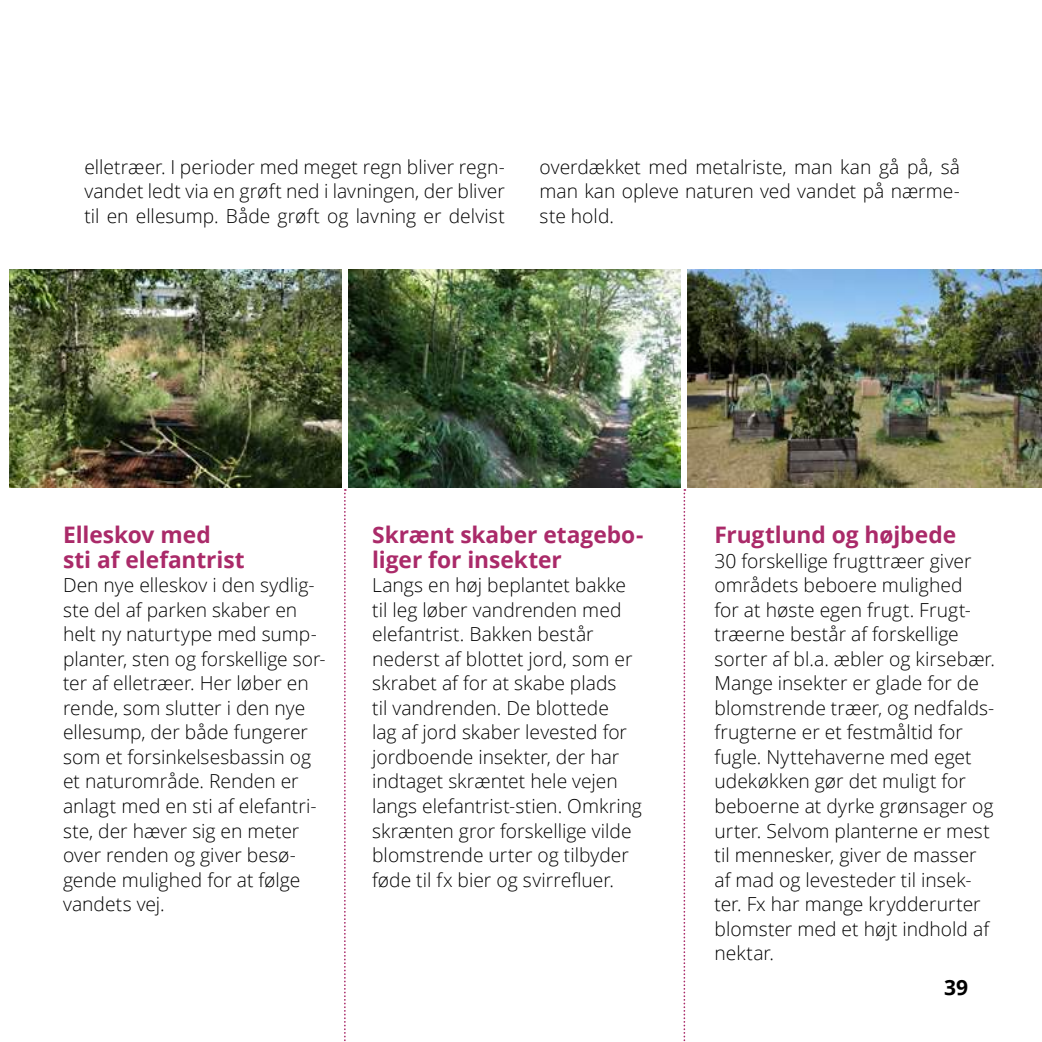
<style>
.page{position:relative;width:1042px;height:1042px;background:#fff}
.page>*{position:absolute;margin:0;border:0;box-sizing:border-box;transform-origin:0 0}
.t1{font:700 22.75px/24.5px "Open Sans";color:#aa2a69}
.t2{font:700 21px "Open Sans";color:#000}
.t3{font:300 19.25px/24.5px "Open Sans";color:#000}
</style>
<div class="page">
<img style="left:10px;top:269px;width:331px;height:219px">
<img style="left:348px;top:269px;width:333px;height:219px">
<img style="left:688px;top:270px;width:354px;height:218px">
<svg style="left:344px;top:489px;width:2px;height:553px"></svg>
<svg style="left:683px;top:489px;width:2px;height:553px"></svg>
<p class="t3" style="left:84px;top:154px;width:422px;text-align:justify">elletræer. I perioder med meget regn bliver regn&shy;vandet ledt via en grøft ned i lavningen, der bliver til en ellesump. Både grøft og lavning er delvist</p>
<p class="t3" style="left:539px;top:154px;width:422px;text-align:justify">overdækket med metalriste, man kan gå på, så man kan opleve naturen ved vandet på nærme&shy;ste hold.</p>
<p class="t1" style="left:63px;top:522px;width:183px">Elleskov med<br>sti af elefantrist</p>
<p class="t3" style="left:63px;top:572px;width:264px">Den nye elleskov i den sydlig&shy;ste del af parken skaber en helt ny naturtype med sump&shy;planter, sten og forskellige sor&shy;ter af elletræer. Her løber en rende, som slutter i den nye ellesump, der både fungerer som et forsinkelsesbassin og et naturområde. Renden er anlagt med en sti af elefantri&shy;ste, der hæver sig en meter over renden og giver besø&shy;gende mulighed for at følge vandets vej.</p>
<p class="t1" style="left:372px;top:522px;width:273px">Skrænt skaber etagebo&shy;liger for insekter</p>
<p class="t3" style="left:372px;top:572px;width:271px">Langs en høj beplantet bakke til leg løber vandrenden med elefantrist. Bakken består nederst af blottet jord, som er skrabet af for at skabe plads<br>til vandrenden. De blottede<br>lag af jord skaber levested for jordboende insekter, der har indtaget skræntet hele vejen langs elefantrist-stien. Omkring skrænten gror forskellige vilde blomstrende urter og tilbyder føde til fx bier og svirrefluer.</p>
<p class="t1" style="left:714px;top:522px;width:243px">Frugtlund og højbede</p>
<p class="t3" style="left:714px;top:548px;width:282px">30 forskellige frugttræer giver områdets beboere mulighed<br>for at høste egen frugt. Frugt&shy;træerne består af forskellige sorter af bl.a. æbler og kirsebær.<br>Mange insekter er glade for de blomstrende træer, og nedfalds&shy;frugterne er et festmåltid for fugle. Nyttehaverne med eget udekøkken gør det muligt for beboerne at dyrke grønsager og urter. Selvom planterne er mest til mennesker, giver de masser af mad og levesteder til insek&shy;ter. Fx har mange krydderurter blomster med et højt indhold af nektar.</p>
<p class="t2" style="left:944px;top:972px;width:25px">39</p>
</div>
